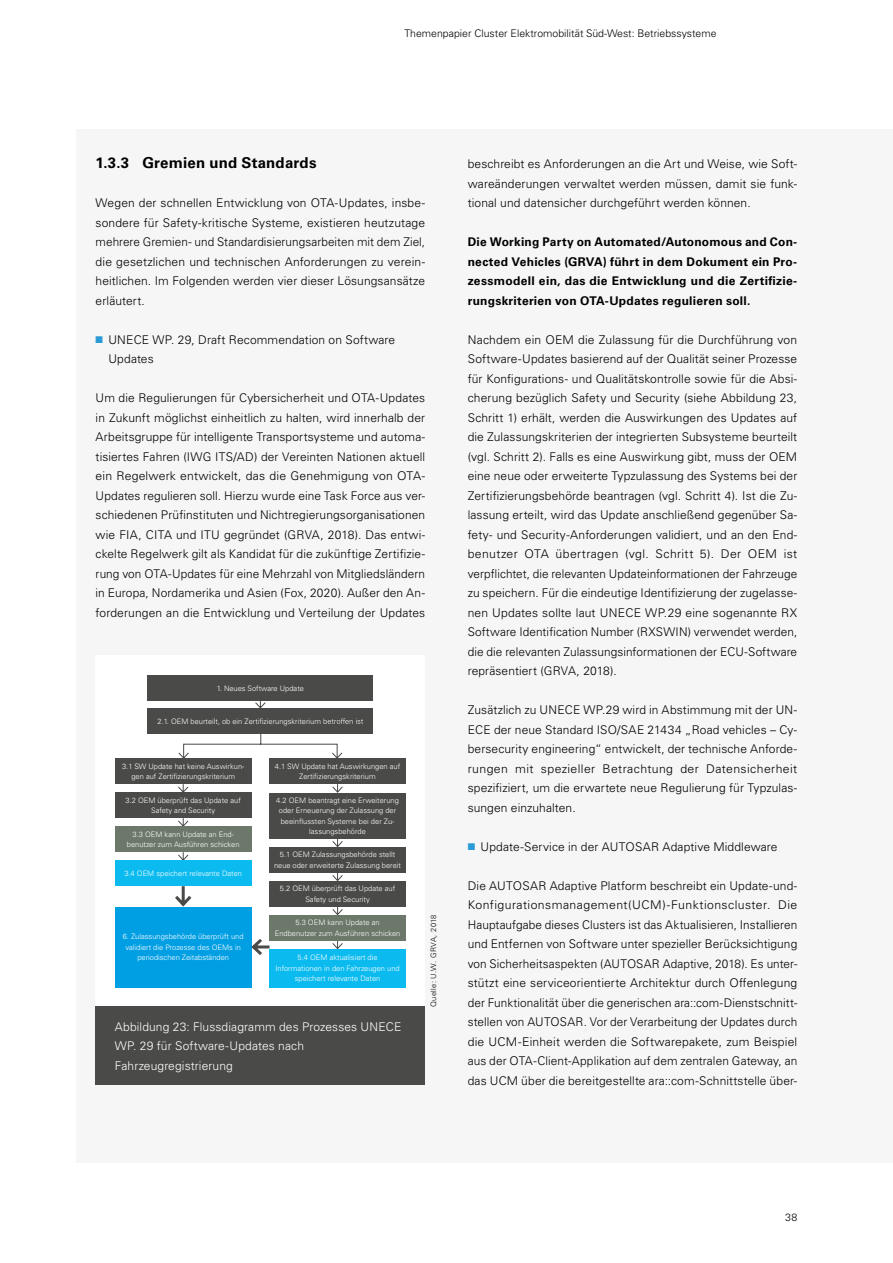
<style>
.page{position:relative;width:893px;height:1263px;background:#fff}
.page>*{position:absolute;margin:0;border:0;box-sizing:border-box;transform-origin:0 0}
.Headline_Head-3-nummeriert{font:700 15px "Univers LT Pro 65";letter-spacing:.015em;color:#000}
.Text_Fließtext{font:300 12px/19.5px "Univers LT Pro 45";letter-spacing:.01em;color:#000;text-align:justify}
.Text_Fließtext-2{font:700 12px/19.5px "Univers LT Pro 65";letter-spacing:.02em;color:#000;text-align:justify}
.Tab_Abb_Abb-Fußzeile_2x{font:300 12px/19.5px "Univers LT Pro 45";letter-spacing:.01em;color:#fff}
.t1{font:300 10.5px "Univers LT Pro 45";color:#000}
.t2{font:300 7.5px/10.5px "Univers LT Pro 45";color:#fff;text-align:center}
.t3{font:300 7.5px "Univers LT Pro 45";letter-spacing:.05em;color:#000}
.s1{color:#2b9bd7}
</style>
<div class="page">
<div style="left:76px;top:129px;width:817px;height:1034px;background:#f6f6f6"></div>
<div style="left:96px;top:656px;width:329px;height:351px;background:#fff"></div>
<div style="left:148px;top:675px;width:225px;height:26px;background:#4a4a49"></div>
<div style="left:148px;top:708px;width:225px;height:26px;background:#4a4a49"></div>
<div style="left:115px;top:907px;width:136px;height:80px;background:#009fe3"></div>
<svg style="left:172px;top:701px;width:191px;height:257px"></svg>
<div style="left:270px;top:759px;width:136px;height:25px;background:#4a4a49"></div>
<div style="left:270px;top:847px;width:136px;height:26px;background:#4a4a49"></div>
<div style="left:270px;top:881px;width:136px;height:26px;background:#4a4a49"></div>
<div style="left:270px;top:793px;width:136px;height:46px;background:#4a4a49"></div>
<div style="left:115px;top:759px;width:136px;height:25px;background:#4a4a49"></div>
<div style="left:115px;top:793px;width:136px;height:25px;background:#4a4a49"></div>
<div style="left:115px;top:827px;width:136px;height:25px;background:#6c786a"></div>
<div style="left:270px;top:915px;width:136px;height:26px;background:#6c786a"></div>
<div style="left:115px;top:861px;width:136px;height:25px;background:#0bbbef"></div>
<div style="left:270px;top:949px;width:136px;height:38px;background:#0bbbef"></div>
<div style="left:96px;top:1007px;width:329px;height:78px;background:#4a4a49"></div>
<p class="t1" style="left:405px;top:26px;width:313px">Themenpapier Cluster Elektromobilität Süd-West: Betriebssysteme</p>
<h3 class="Headline_Head-3-nummeriert" style="left:96px;top:152px;width:222px">1.3.3 Gremien und Standards</h3>
<p class="Text_Fließtext" style="left:96px;top:193px;width:331px">Wegen der schnellen Entwicklung von OTA-Updates, insbe&shy;sondere für Safety-kritische Systeme, existieren heutzutage mehrere Gremien- und Standardisierungsarbeiten mit dem Ziel, die gesetzlichen und technischen Anforderungen zu verein&shy;heitlichen. Im Folgenden werden vier dieser Lösungsansätze erläutert.</p>
<p class="Text_Fließtext" style="left:108px;top:330px;width:288px;text-indent:-13px"><span class="s1">■</span> UNECE WP. 29, Draft Recommendation on Software<br>Updates</p>
<p class="Text_Fließtext" style="left:96px;top:388px;width:331px">Um die Regulierungen für Cybersicherheit und OTA-Updates in Zukunft möglichst einheitlich zu halten, wird innerhalb der Arbeitsgruppe für intelligente Transportsysteme und automa&shy;tisiertes Fahren (IWG ITS/AD) der Vereinten Nationen aktuell ein Regelwerk entwickelt, das die Genehmigung von OTA-Updates regulieren soll. Hierzu wurde eine Task Force aus ver&shy;schiedenen Prüfinstituten und Nichtregierungsorganisationen wie FIA, CITA und ITU gegründet (GRVA, 2018). Das entwi&shy;ckelte Regelwerk gilt als Kandidat für die zukünftige Zertifizie&shy;rung von OTA-Updates für eine Mehrzahl von Mitgliedsländern in Europa, Nordamerika und Asien (Fox, 2020). Außer den An&shy;forderungen an die Entwicklung und Verteilung der Updates</p>
<p class="t2" style="left:217px;top:683px;width:89px">1. Neues Software Update</p>
<p class="t2" style="left:157px;top:716px;width:165px">2.1. OEM beurteilt, ob ein Zertifizierungskriterium</p>
<p class="t2" style="left:122px;top:761px;width:124px">3.1 SW Update hat keine Auswirkun&shy;gen auf Zertifizierungskriterium</p>
<p class="t2" style="left:126px;top:795px;width:117px">3.2 OEM überprüft das Update auf<br>Safety and Security</p>
<p class="t2" style="left:127px;top:829px;width:114px">3.3 OEM kann Update an End&shy;benutzer zum Ausführen schicken</p>
<p class="t2" style="left:124px;top:868px;width:119px">3.4 OEM speichert relevante Daten</p>
<p class="t2" style="left:275px;top:761px;width:127px">4.1 SW Update hat Auswirkungen auf<br>Zertifizierungskriterium</p>
<p class="t2" style="left:276px;top:794px;width:124px">4.2 OEM beantragt eine Erweiterung oder Erneuerung der Zulassung der beeinflussten Systeme bei der Zu&shy;lassungsbehörde</p>
<p class="t2" style="left:274px;top:849px;width:129px">5.1 OEM Zulassungsbehörde stellt neue oder erweiterte Zulassung bereit</p>
<p class="t2" style="left:280px;top:883px;width:117px">5.2 OEM überprüft das Update auf<br>Safety und Security</p>
<p class="t2" style="left:275px;top:917px;width:127px">5.3 OEM kann Update an<br>Endbenutzer zum Ausführen schicken</p>
<p class="t2" style="left:123px;top:931px;width:122px">6. Zulassungsbehörde überprüft und validiert die Prozesse des OEMs in periodischen Zeitabständen</p>
<p class="t2" style="left:275px;top:952px;width:126px">5.4 OEM aktualisiert die<br>Informationen in den Fahrzeugen und speichert relevante Daten</p>
<p class="Tab_Abb_Abb-Fußzeile_2x" style="left:115px;top:1016px;width:288px">Abbildung 23: Flussdiagramm des Prozesses UNECE<br>WP. 29 für Software-Updates nach<br>Fahrzeugregistrierung</p>
<p class="t3" style="left:429px;top:1007px;width:94px;rotate:-90deg">Quelle: U.W. GRVA, 2018</p>
<p class="Text_Fließtext" style="left:468px;top:154px;width:331px">beschreibt es Anforderungen an die Art und Weise, wie Soft&shy;wareänderungen verwaltet werden müssen, damit sie funk&shy;tional und datensicher durchgeführt werden können.</p>
<p class="Text_Fließtext-2" style="left:468px;top:232px;width:331px">Die Working Party on Automated/Autonomous and Con&shy;nected Vehicles (GRVA) führt in dem Dokument ein Pro&shy;zessmodell ein, das die Entwicklung und die Zertifizie&shy;rungskriterien von OTA-Updates regulieren soll.</p>
<p class="Text_Fließtext" style="left:468px;top:330px;width:331px">Nachdem ein OEM die Zulassung für die Durchführung von Software-Updates basierend auf der Qualität seiner Prozesse für Konfigurations- und Qualitätskontrolle sowie für die Absi&shy;cherung bezüglich Safety und Security (siehe Abbildung 23, Schritt 1) erhält, werden die Auswirkungen des Updates auf die Zulassungskriterien der integrierten Subsysteme beurteilt (vgl. Schritt 2). Falls es eine Auswirkung gibt, muss der OEM eine neue oder erweiterte Typzulassung des Systems bei der Zertifizierungsbehörde beantragen (vgl. Schritt 4). Ist die Zu&shy;lassung erteilt, wird das Update anschließend gegenüber Sa&shy;fety- und Security-Anforderungen validiert, und an den End&shy;benutzer OTA übertragen (vgl. Schritt 5). Der OEM ist verpflichtet, die relevanten Updateinformationen der Fahrzeuge zu speichern. Für die eindeutige Identifizierung der zugelasse&shy;nen Updates sollte laut UNECE WP.29 eine sogenannte RX Software Identification Number (RXSWIN) verwendet werden, die die relevanten Zulassungsinformationen der ECU-Software repräsentiert (GRVA, 2018).</p>
<p class="Text_Fließtext" style="left:468px;top:700px;width:331px">Zusätzlich zu UNECE WP.29 wird in Abstimmung mit der UN-ECE der neue Standard ISO/SAE 21434 „Road vehicles – Cy&shy;bersecurity engineering“ entwickelt, der technische Anforde&shy;rungen mit spezieller Betrachtung der Datensicherheit spezifiziert, um die erwartete neue Regulierung für Typzulas&shy;sungen einzuhalten.</p>
<p class="Text_Fließtext" style="left:468px;top:837px;width:311px"><span class="s1">■</span> Update-Service in der AUTOSAR Adaptive Middleware</p>
<p class="Text_Fließtext" style="left:468px;top:876px;width:331px">Die AUTOSAR Adaptive Platform beschreibt ein Update-und-Konfigurationsmanagement(UCM)-Funktionscluster. Die Hauptaufgabe dieses Clusters ist das Aktualisieren, Installieren und Entfernen von Software unter spezieller Berücksichtigung von Sicherheitsaspekten (AUTOSAR Adaptive, 2018). Es unter&shy;stützt eine serviceorientierte Architektur durch Offenlegung der Funktionalität über die generischen ara::com-Dienstschnitt&shy;stellen von AUTOSAR. Vor der Verarbeitung der Updates durch die UCM-Einheit werden die Softwarepakete, zum Beispiel aus der OTA-Client-Applikation auf dem zentralen Gateway, an das UCM über die bereitgestellte ara::com-Schnittstelle über-</p>
<p class="t1" style="left:785px;top:1210px;width:14px">38</p>
</div>
